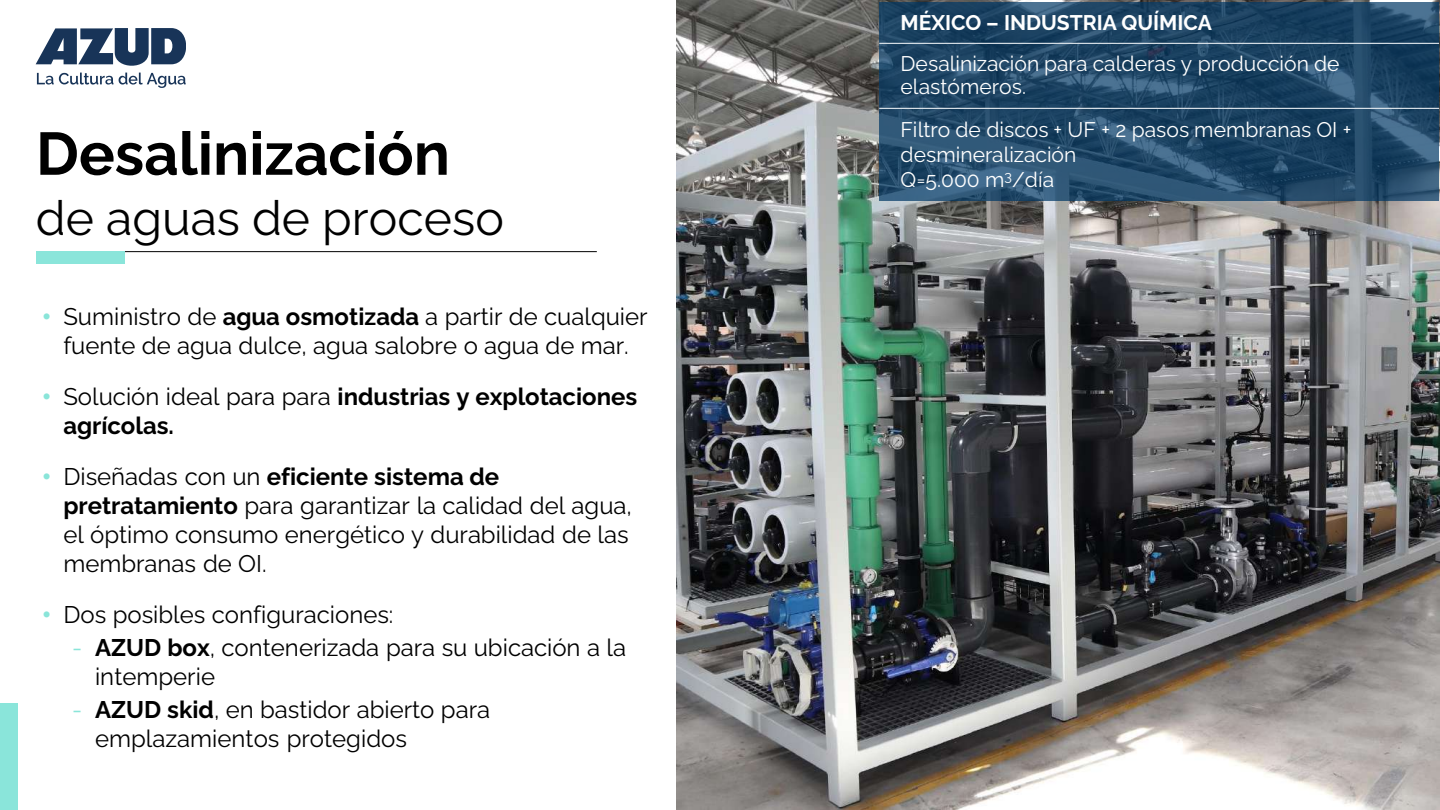
<style>
.page{position:relative;width:1440px;height:810px;background:#fff}
.page>*{position:absolute;margin:0;border:0;box-sizing:border-box;transform-origin:0 0}
.t1{font:700 60px "Raleway";color:#000}
.t2{font:48px "Raleway";color:#000}
.t3{font:24px/28.8px "Raleway";color:#000}
.t4{font:700 24px/28.8px "Raleway";color:#000}
.t5{font:21px/23.7px "Raleway";color:#fff}
.t6{font:700 21px "Raleway";color:#fff}
.s1{font-family:"Arial";color:#8ae5d9}
.s2{font-weight:700}
.s3{font-family:"Arial";font-weight:400;color:#8ae5d9}
.s4{font-weight:400}
.s5{color:#8ae5d9}
</style>
<div class="page">
<div style="left:0;top:704px;width:18px;height:106px;background:#8ae5da"></div>
<svg style="left:36px;top:28px;width:150px;height:60px"></svg>
<img style="left:676px;top:0;width:764px;height:810px">
<div style="left:879px;top:2px;width:560px;height:41px;background:#003866;opacity:.7"></div>
<div style="left:879px;top:43px;width:560px;height:65px;background:#003866;opacity:.7"></div>
<div style="left:879px;top:108px;width:560px;height:93px;background:#003866;opacity:.7"></div>
<hr style="left:879px;top:43px;width:560px;height:1px;background:#fff">
<hr style="left:879px;top:108px;width:560px;height:1px;background:#fff">
<hr style="left:36px;top:251px;width:561px;height:1px;background:#000">
<div style="left:36px;top:251px;width:89px;height:13px;background:#8ae5da"></div>
<h1 class="t1" style="left:36px;top:107px;width:416px">Desalinización</h1>
<h2 class="t2" style="left:36px;top:181px;width:470px">de aguas de proceso</h2>
<p class="t3" style="left:43px;top:300px;width:607px;text-align:center"><span class="s1">•</span> Suministro de <span class="s2">agua osmotizada</span> a partir de cualquier fuente de agua dulce, agua salobre o agua de mar.</p>
<p class="t4" style="left:63px;top:380px;width:576px;text-indent:-21px"><span class="s3">•</span> <span class="s4">Solución ideal para para</span> industrias y explotaciones agrícolas.</p>
<p class="t3" style="left:63px;top:460px;width:570px;text-indent:-21px"><span class="s1">•</span> Diseñadas con un <span class="s2">eficiente sistema de pretratamiento</span> para garantizar la calidad del agua, el óptimo consumo energético y durabilidad de las membranas de OI.</p>
<p class="t3" style="left:43px;top:598px;width:352px"><span class="s1">•</span> Dos posibles configuraciones:</p>
<p class="t3" style="left:95px;top:631px;width:533px;text-indent:-23px"><span class="s5">-</span> <span class="s2">AZUD box</span>, contenerizada para su ubicación a la intemperie</p>
<p class="t3" style="left:95px;top:693px;width:397px;text-indent:-23px"><span class="s5">-</span> <span class="s2">AZUD skid</span>, en bastidor abierto para emplazamientos protegidos</p>
<p class="t6" style="left:901px;top:6px;width:313px">MÉXICO – INDUSTRIA QUÍMICA</p>
<p class="t5" style="left:901px;top:49px;width:440px">Desalinización para calderas y producción de elastómeros.</p>
<p class="t5" style="left:901px;top:115px;width:452px;line-height:25.2px">Filtro de discos + UF + 2 pasos membranas OI + desmineralización</p>
<p class="t5" style="left:901px;top:166px;width:155px">Q=5.000 m<sup>3</sup>/día</p>
</div>
